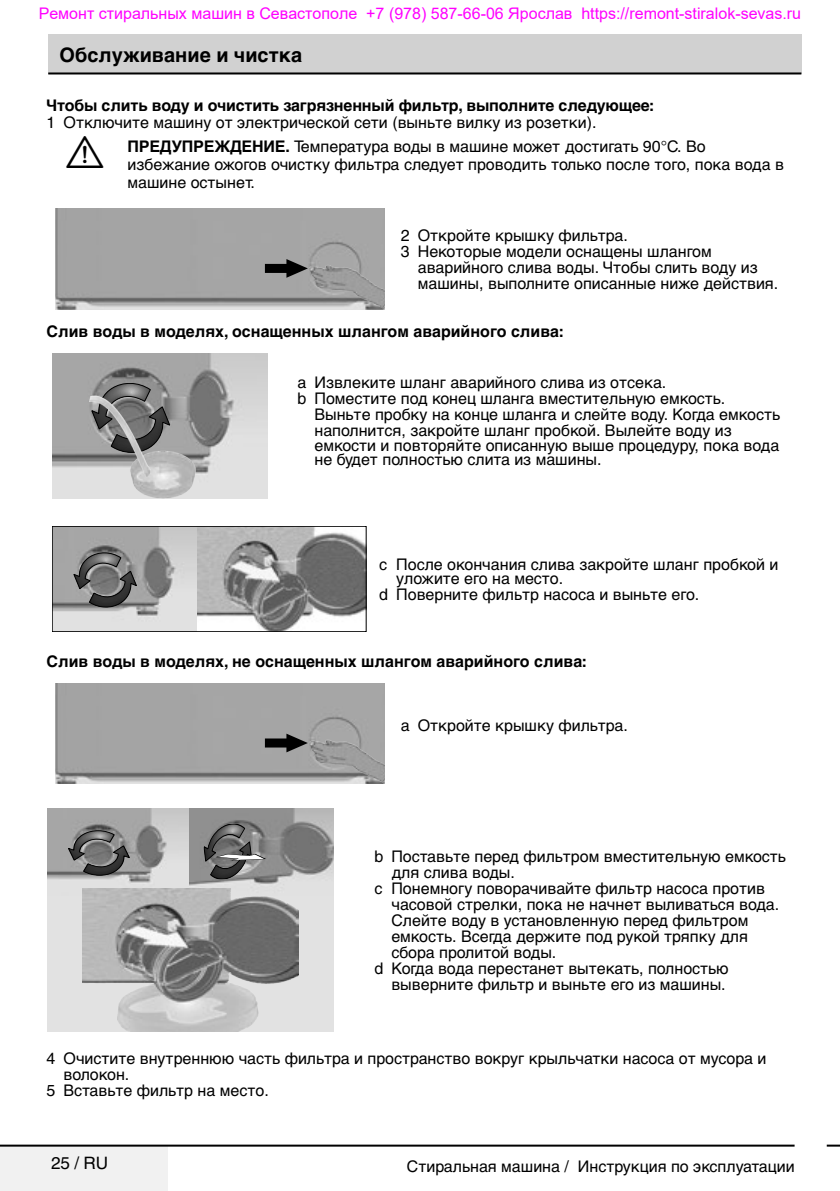
<style>
.page{position:relative;width:840px;height:1191px;background:#fff}
.page>*{position:absolute;margin:0;border:0;box-sizing:border-box;transform-origin:0 0}
.Girintili_Yazi_uyari{font:40px "ZIWARNUN";color:#000}
.Unite_Baslik_2{font:700 20px "Helvetica Cyr";color:#000}
.t1{font:17.2px "Helvetica Cyr Upright";color:#000}
.Girintili_Yazi{font:16px/16px "Helvetica Cyr Upright";color:#000}
.Girintili_Yazi_uyari-2{font:16px/18px "Helvetica Cyr Upright";color:#000}
.Normal_Yazi_Bold__10{font:700 16px "Helvetica Cyr";color:#000}
.t2{font:16px "Arial";color:#f0f}
.Normal_Yazi{font:700 16px "Helvetica Cyr";letter-spacing:-.01em;color:#000}
.s1{font-family:"Helvetica Cyr";font-weight:700}
</style>
<div class="page">
<div style="left:0;top:1145px;width:168px;height:46px;background:#f1f1f1"></div>
<hr style="left:0;top:1144px;width:794px;height:2px;background:#000">
<svg style="left:826px;top:1144px;width:13px;height:2px"></svg>
<div style="left:48px;top:34px;width:753px;height:40px;background:#d1d1d1"></div>
<hr style="left:48px;top:72px;width:753px;height:2px;background:#000">
<img style="left:56px;top:209px;width:329px;height:100px">
<svg style="left:265px;top:259px;width:9px;height:19px"></svg>
<img style="left:274px;top:232px;width:111px;height:77px">
<img style="left:52px;top:353px;width:215px;height:145px">
<img style="left:174px;top:429px;width:45px;height:70px">
<img style="left:66px;top:373px;width:108px;height:126px">
<img style="left:54px;top:528px;width:310px;height:101px">
<svg style="left:74px;top:552px;width:63px;height:55px;background:#6f6f6f"></svg>
<div style="left:52px;top:526px;width:314px;height:105px;border:1px solid #000"></div>
<img style="left:56px;top:683px;width:329px;height:101px">
<svg style="left:265px;top:733px;width:9px;height:19px"></svg>
<img style="left:274px;top:706px;width:111px;height:78px">
<div style="left:47px;top:895px;width:286px;height:136px;background:#e2e2e2"></div>
<img style="left:47px;top:809px;width:286px;height:86px">
<svg style="left:68px;top:830px;width:61px;height:45px;background:#6e6e6e"></svg>
<svg style="left:197px;top:822px;width:83px;height:58px;background:#7a7a7a"></svg>
<img style="left:82px;top:888px;width:216px;height:143px">
<p class="t2" style="left:39px;top:3px;width:763px">Ремонт стиральных машин в Севастополе +7 (978) 587-66-06 Ярослав https://remont-stiralok-sevas.ru</p>
<p class="Unite_Baslik_2" style="left:60px;top:44px;width:244px">Обслуживание и чистка</p>
<p class="Normal_Yazi" style="left:46px;top:96px;width:608px">Чтобы слить воду и очистить загрязненный фильтр, выполните следующее:</p>
<p class="Girintili_Yazi" style="left:46px;top:114px;width:551px">1 Отключите машину от электрической сети (выньте вилку из розетки).</p>
<p class="Girintili_Yazi_uyari" style="left:66px;top:130px;width:40px">A</p>
<p class="Girintili_Yazi_uyari-2" style="left:127px;top:137px;width:657px"><span class="s1">ПРЕДУПРЕЖДЕНИЕ.</span> Температура воды в машине может достигать 90°C. Во избежание ожогов очистку фильтра следует проводить только после того, пока вода в машине остынет.</p>
<p class="Girintili_Yazi" style="left:400px;top:228px;width:228px">2 Откройте крышку фильтра.</p>
<p class="Girintili_Yazi" style="left:417px;top:244px;width:362px;text-indent:-17px">3 Некоторые модели оснащены шлангом аварийного слива воды. Чтобы слить воду из машины, выполните описанные ниже действия.</p>
<p class="Normal_Yazi_Bold__10" style="left:46px;top:322px;width:518px">Слив воды в моделях, оснащенных шлангом аварийного слива:</p>
<p class="Girintili_Yazi" style="left:297px;top:375px;width:370px">a Извлеките шланг аварийного слива из отсека.</p>
<p class="Girintili_Yazi" style="left:314px;top:391px;width:467px;text-indent:-17px">b Поместите под конец шланга вместительную емкость.<br>Выньте пробку на конце шланга и слейте воду. Когда емкость наполнится, закройте шланг пробкой. Вылейте воду из</p>
<p class="Girintili_Yazi" style="left:314px;top:438px;width:466px;line-height:14px">емкости и повторяйте описанную выше процедуру, пока вода не будет полностью слита из машины.</p>
<p class="Girintili_Yazi" style="left:396px;top:558px;width:383px;line-height:14px;text-indent:-17px">c После окончания слива закройте шланг пробкой и уложите его на место.</p>
<p class="Girintili_Yazi" style="left:379px;top:587px;width:321px">d Поверните фильтр насоса и выньте его.</p>
<p class="Normal_Yazi_Bold__10" style="left:46px;top:652px;width:541px">Слив воды в моделях, не оснащенных шлангом аварийного слива:</p>
<p class="Girintili_Yazi" style="left:400px;top:717px;width:228px">a Откройте крышку фильтра.</p>
<p class="Girintili_Yazi" style="left:391px;top:849px;width:396px;text-indent:-17px">b Поставьте перед фильтром вместительную емкость для слива воды.</p>
<p class="Girintili_Yazi" style="left:391px;top:881px;width:389px;text-indent:-17px">c Понемногу поворачивайте фильтр насоса против часовой стрелки, пока не начнет выливаться вода.<br>Слейте воду в установленную перед фильтром емкость. Всегда держите под рукой тряпку для сбора пролитой воды.</p>
<p class="Girintili_Yazi" style="left:374px;top:961px;width:355px;text-align:right">d Когда вода перестанет вытекать, полностью выверните фильтр и выньте его из машины.</p>
<p class="Girintili_Yazi" style="left:63px;top:1050px;width:704px;text-indent:-17px">4 Очистите внутреннюю часть фильтра и пространство вокруг крыльчатки насоса от мусора и волокон.</p>
<p class="Girintili_Yazi" style="left:46px;top:1082px;width:224px">5 Вставьте фильтр на место.</p>
<p class="t1" style="left:51px;top:1153px;width:58px">25 / RU</p>
<p class="Girintili_Yazi" style="left:406px;top:1158px;width:389px">Стиральная машина / Инструкция по эксплуатации</p>
</div>
